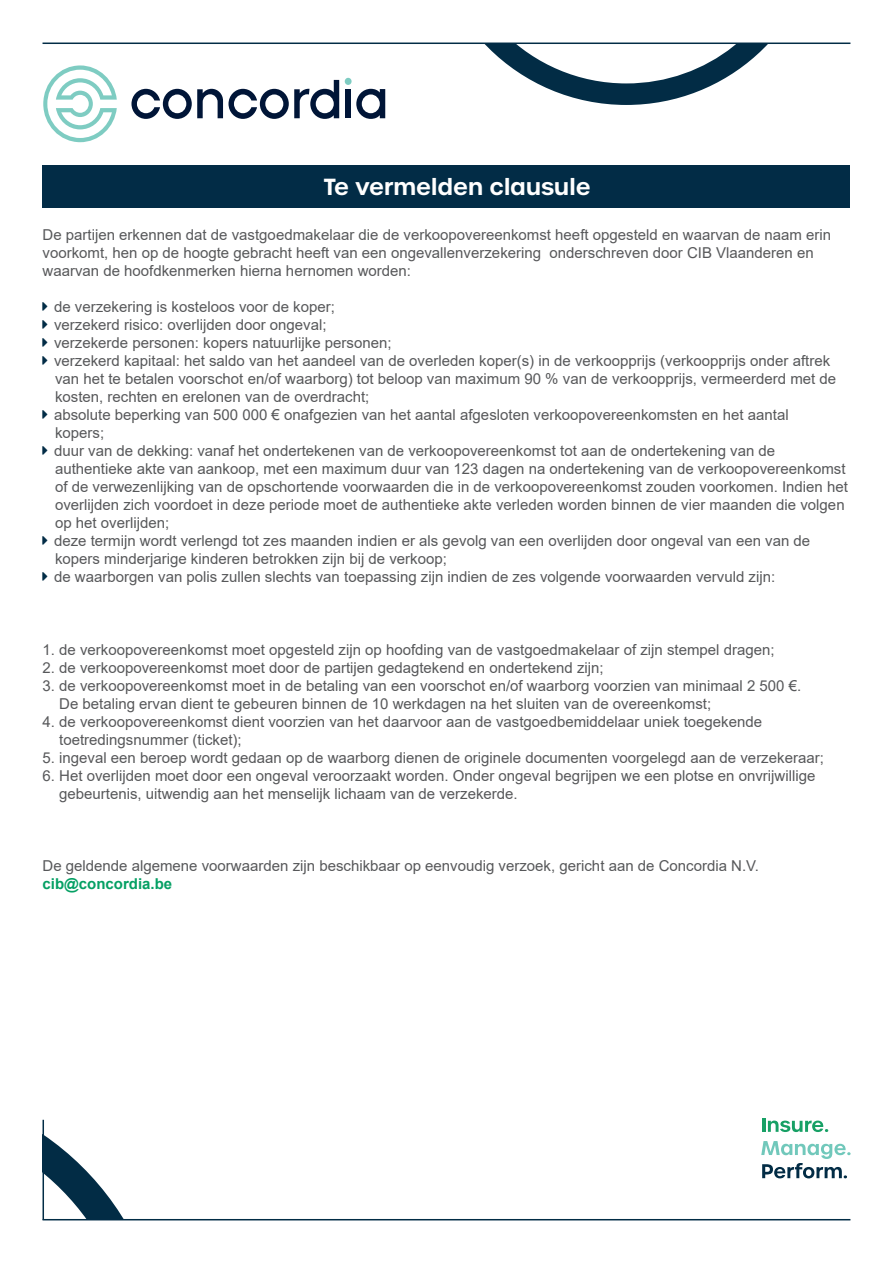
<style>
.page{position:relative;width:893px;height:1263px;background:#fff}
.page>*{position:absolute;margin:0;border:0;box-sizing:border-box;transform-origin:0 0}
.t1{font:600 22.5px "Urbane";color:#fff}
.t2{font:15px/18px "Arial";color:#57585a}
.t3{font:700 15px "Arial";color:#05a064}
</style>
<div class="page">
<svg style="left:484px;top:44px;width:284px;height:61px"></svg>
<div style="left:345px;top:89px;width:6px;height:29px;background:#001537"></div>
<svg style="left:356px;top:89px;width:29px;height:30px"></svg>
<svg style="left:131px;top:80px;width:208px;height:39px"></svg>
<div style="left:345px;top:78px;width:7px;height:7px;background:#7eccc2;border-radius:50%"></div>
<svg style="left:43px;top:65px;width:74px;height:77px"></svg>
<hr style="left:43px;top:43px;width:807px;height:1px;background:#022c46">
<svg style="left:44px;top:1135px;width:80px;height:84px"></svg>
<hr style="left:762px;top:1118px;width:3px;height:14px;background:#17a065">
<svg style="left:768px;top:1120px;width:60px;height:12px"></svg>
<svg style="left:761px;top:1141px;width:90px;height:37px"></svg>
<hr style="left:43px;top:1219px;width:807px;height:1px;background:#022c46">
<hr style="left:43px;top:1120px;width:1px;height:100px;background:#022c46">
<div style="left:43px;top:165px;width:807px;height:42px;background:#022c46"></div>
<p class="t1" style="left:324px;top:172px;width:269px">Te vermelden clausule</p>
<p class="t2" style="left:43px;top:226px;width:790px">De partijen erkennen dat de vastgoedmakelaar die de verkoopovereenkomst heeft opgesteld en waarvan de naam erin voorkomt, hen op de hoogte gebracht heeft van een ongevallenverzekering onderschreven door CIB Vlaanderen en waarvan de hoofdkenmerken hierna hernomen worden:</p>
<p class="t2" style="left:54px;top:298px;width:282px">de verzekering is kosteloos voor de koper;</p>
<p class="t2" style="left:54px;top:316px;width:274px">verzekerd risico: overlijden door ongeval;</p>
<p class="t2" style="left:54px;top:334px;width:339px">verzekerde personen: kopers natuurlijke personen;</p>
<p class="t2" style="left:54px;top:352px;width:778px">verzekerd kapitaal: het saldo van het aandeel van de overleden koper(s) in de verkoopprijs (verkoopprijs onder aftrek</p>
<p class="t2" style="left:55px;top:370px;width:783px">van het te betalen voorschot en/of waarborg) tot beloop van maximum 90 % van de verkoopprijs, vermeerderd met de</p>
<p class="t2" style="left:55px;top:388px;width:316px">kosten, rechten en erelonen van de overdracht;</p>
<p class="t2" style="left:54px;top:406px;width:736px">absolute beperking van 500 000 € onafgezien van het aantal afgesloten verkoopovereenkomsten en het aantal</p>
<p class="t2" style="left:55px;top:424px;width:51px">kopers;</p>
<p class="t2" style="left:54px;top:442px;width:723px">duur van de dekking: vanaf het ondertekenen van de verkoopovereenkomst tot aan de ondertekening van de</p>
<p class="t2" style="left:55px;top:460px;width:792px">authentieke akte van aankoop, met een maximum duur van 123 dagen na ondertekening van de verkoopovereenkomst</p>
<p class="t2" style="left:55px;top:478px;width:794px">of de verwezenlijking van de opschortende voorwaarden die in de verkoopovereenkomst zouden voorkomen. Indien het</p>
<p class="t2" style="left:55px;top:496px;width:791px">overlijden zich voordoet in deze periode moet de authentieke akte verleden worden binnen de vier maanden die volgen</p>
<p class="t2" style="left:55px;top:514px;width:116px">op het overlijden;</p>
<p class="t2" style="left:54px;top:532px;width:758px">deze termijn wordt verlengd tot zes maanden indien er als gevolg van een overlijden door ongeval van een van de</p>
<p class="t2" style="left:55px;top:550px;width:393px">kopers minderjarige kinderen betrokken zijn bij de verkoop;</p>
<p class="t2" style="left:54px;top:568px;width:723px">de waarborgen van polis zullen slechts van toepassing zijn indien de zes volgende voorwaarden vervuld zijn:</p>
<p class="t2" style="left:43px;top:640px;width:734px">1. de verkoopovereenkomst moet opgesteld zijn op hoofding van de vastgoedmakelaar of zijn stempel dragen;</p>
<p class="t2" style="left:43px;top:658px;width:563px">2. de verkoopovereenkomst moet door de partijen gedagtekend en ondertekend zijn;</p>
<p class="t2" style="left:43px;top:676px;width:760px">3. de verkoopovereenkomst moet in de betaling van een voorschot en/of waarborg voorzien van minimaal 2 500 €.</p>
<p class="t2" style="left:59px;top:694px;width:654px">De betaling ervan dient te gebeuren binnen de 10 werkdagen na het sluiten van de overeenkomst;</p>
<p class="t2" style="left:43px;top:712px;width:721px">4. de verkoopovereenkomst dient voorzien van het daarvoor aan de vastgoedbemiddelaar uniek toegekende</p>
<p class="t2" style="left:59px;top:730px;width:184px">toetredingsnummer (ticket);</p>
<p class="t2" style="left:43px;top:748px;width:783px">5. ingeval een beroep wordt gedaan op de waarborg dienen de originele documenten voorgelegd aan de verzekeraar;</p>
<p class="t2" style="left:43px;top:766px;width:774px">6. Het overlijden moet door een ongeval veroorzaakt worden. Onder ongeval begrijpen we een plotse en onvrijwillige</p>
<p class="t2" style="left:59px;top:784px;width:460px">gebeurtenis, uitwendig aan het menselijk lichaam van de verzekerde.</p>
<p class="t2" style="left:43px;top:856px;width:718px">De geldende algemene voorwaarden zijn beschikbaar op eenvoudig verzoek, gericht aan de Concordia N.V.</p>
<p class="t3" style="left:43px;top:873px;width:131px">cib@concordia.be</p>
</div>
